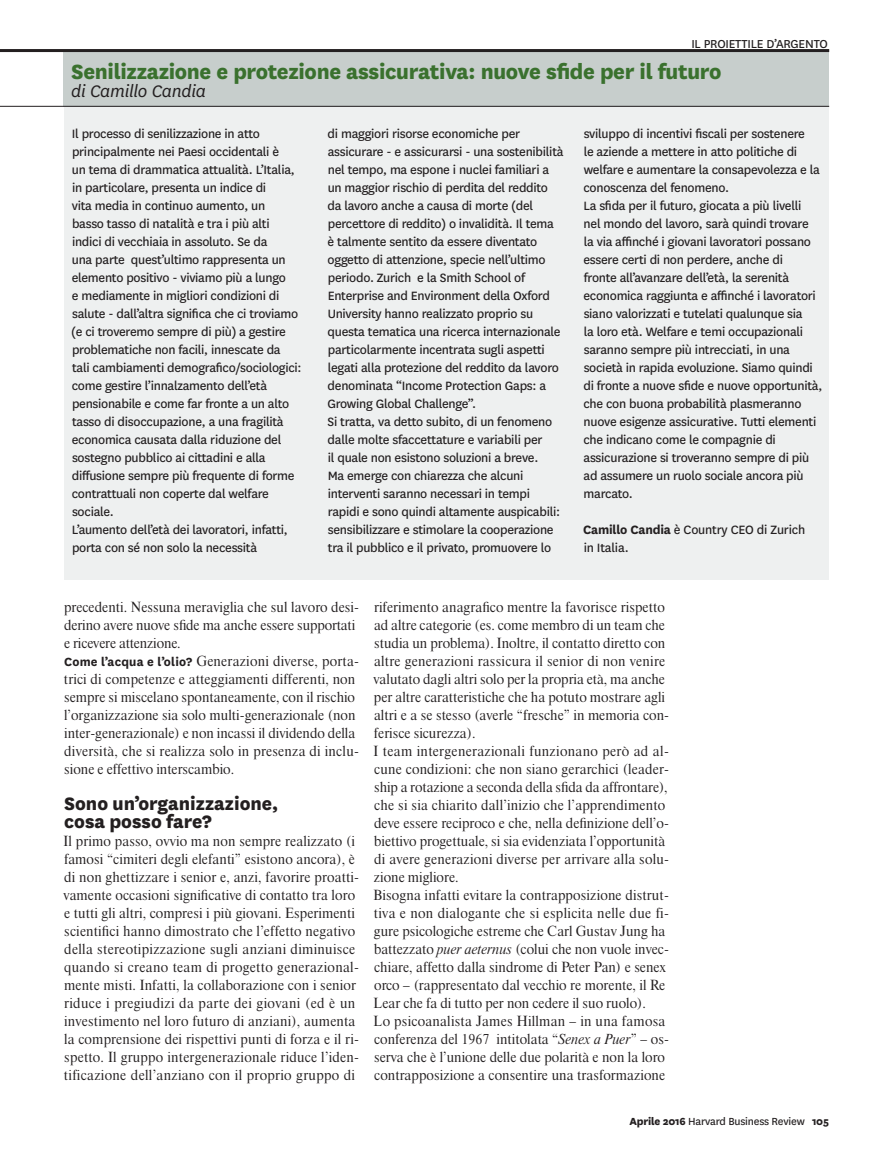
<style>
.page{position:relative;width:893px;height:1161px;background:#fff}
.page>*{position:absolute;margin:0;border:0;box-sizing:border-box;transform-origin:0 0}
.SideBar_Hed_NEB{font:800 24px "National";letter-spacing:-.015em;color:#3a712e}
.BodyFJ_No_Indent_GTE{font:800 21px "National";color:#231f20}
.SansBody_Ragged_No_I{font:italic 19.5px "National";letter-spacing:-.015em;color:#231f20}
.SansBody_Ragged_No_I-2{font:14.1px/18px "National";letter-spacing:-.02em;color:#231f20}
.BodyFJ_No_Indent_GTE-2{font:13.8px/18px "Dutch 801 BT Roman Headline";letter-spacing:.005em;color:#231f20}
.t1{font:13.5px "National";letter-spacing:-.015em;color:#231f20}
.t2{font:12px "National";letter-spacing:-.015em;color:#231f20}
.s1{font-weight:700}
.s2{font-family:"National";font-weight:700}
.s3{font-family:"Dutch 801 BT Italic Headline"}
.s4{font-weight:800}
</style>
<div class="page">
<div style="left:64px;top:107px;width:764px;height:473px;background:#eef0f0"></div>
<div style="left:63px;top:52px;width:765px;height:54px;background:#c7cecc"></div>
<hr style="left:0;top:49px;width:829px;height:3px;background:#231f20">
<hr style="left:0;top:106px;width:829px;height:1px;background:#231f20">
<p class="t1" style="left:691px;top:35px;width:138px">IL PROIETTILE D’ARGENTO</p>
<p class="SideBar_Hed_NEB" style="left:71px;top:54px;width:652px">Senilizzazione e protezione assicurativa: nuove sfide per il futuro</p>
<p class="SansBody_Ragged_No_I" style="left:71px;top:79px;width:136px">di Camillo Candia</p>
<p class="SansBody_Ragged_No_I-2" style="left:71px;top:124px;width:232px">Il processo di senilizzazione in atto principalmente nei Paesi occidentali è<br>un tema di drammatica attualità. L’Italia, in particolare, presenta un indice di<br>vita media in continuo aumento, un<br>basso tasso di natalità e tra i più alti indici di vecchiaia in assoluto. Se da<br>una parte quest’ultimo rappresenta un elemento positivo - viviamo più a lungo<br>e mediamente in migliori condizioni di salute - dall’altra significa che ci troviamo (e ci troveremo sempre di più) a gestire problematiche non facili, innescate da<br>tali cambiamenti demografico/sociologici: come gestire l’innalzamento dell’età pensionabile e come far fronte a un alto tasso di disoccupazione, a una fragilità economica causata dalla riduzione del sostegno pubblico ai cittadini e alla diffusione sempre più frequente di forme contrattuali non coperte dal welfare sociale.</p>
<p class="SansBody_Ragged_No_I-2" style="left:72px;top:520px;width:218px">L’aumento dell’età dei lavoratori, infatti, porta con sé non solo la necessità</p>
<p class="SansBody_Ragged_No_I-2" style="left:583px;top:124px;width:238px">sviluppo di incentivi fiscali per sostenere<br>le aziende a mettere in atto politiche di welfare e aumentare la consapevolezza e la conoscenza del fenomeno.</p>
<p class="SansBody_Ragged_No_I-2" style="left:583px;top:196px;width:240px">La sfida per il futuro, giocata a più livelli<br>nel mondo del lavoro, sarà quindi trovare<br>la via affinché i giovani lavoratori possano essere certi di non perdere, anche di<br>fronte all’avanzare dell’età, la serenità economica raggiunta e affinché i lavoratori siano valorizzati e tutelati qualunque sia<br>la loro età. Welfare e temi occupazionali saranno sempre più intrecciati, in una società in rapida evoluzione. Siamo quindi di fronte a nuove sfide e nuove opportunità, che con buona probabilità plasmeranno nuove esigenze assicurative. Tutti elementi che indicano come le compagnie di assicurazione si troveranno sempre di più ad assumere un ruolo sociale ancora più marcato.</p>
<p class="SansBody_Ragged_No_I-2" style="left:583px;top:520px;width:224px"><span class="s1">Camillo Candia</span> è Country CEO di Zurich in Italia.</p>
<p class="SansBody_Ragged_No_I-2" style="left:327px;top:124px;width:238px">di maggiori risorse economiche per assicurare - e assicurarsi - una sostenibilità nel tempo, ma espone i nuclei familiari a un maggior rischio di perdita del reddito da lavoro anche a causa di morte (del percettore di reddito) o invalidità. Il tema è talmente sentito da essere diventato oggetto di attenzione, specie nell’ultimo periodo. Zurich e la Smith School of Enterprise and Environment della Oxford University hanno realizzato proprio su questa tematica una ricerca internazionale particolarmente incentrata sugli aspetti legati alla protezione del reddito da lavoro denominata “Income Protection Gaps: a Growing Global Challenge”.</p>
<p class="SansBody_Ragged_No_I-2" style="left:328px;top:412px;width:234px">Si tratta, va detto subito, di un fenomeno dalle molte sfaccettature e variabili per<br>il quale non esistono soluzioni a breve.<br>Ma emerge con chiarezza che alcuni interventi saranno necessari in tempi rapidi e sono quindi altamente auspicabili: sensibilizzare e stimolare la cooperazione tra il pubblico e il privato, promuovere lo</p>
<p class="BodyFJ_No_Indent_GTE-2" style="left:64px;top:598px;width:296px">precedenti. Nessuna meraviglia che sul lavoro desi&shy;derino avere nuove sfide ma anche essere supportati e ricevere attenzione.</p>
<p class="BodyFJ_No_Indent_GTE-2" style="left:64px;top:652px;width:296px"><span class="s2">Come l’acqua e l’olio?</span> Generazioni diverse, porta&shy;trici di competenze e atteggiamenti differenti, non sempre si miscelano spontaneamente, con il rischio l’organizzazione sia solo multi-generazionale (non inter-generazionale) e non incassi il dividendo della diversità, che si realizza solo in presenza di inclu&shy;sione e effettivo interscambio.</p>
<p class="BodyFJ_No_Indent_GTE" style="left:64px;top:788px;width:216px">Sono un’organizzazione,</p>
<p class="BodyFJ_No_Indent_GTE" style="left:64px;top:806px;width:149px">cosa posso fare?</p>
<p class="BodyFJ_No_Indent_GTE-2" style="left:64px;top:832px;width:297px">Il primo passo, ovvio ma non sempre realizzato (i famosi “cimiteri degli elefanti” esistono ancora), è di non ghettizzare i senior e, anzi, favorire proatti&shy;vamente occasioni significative di contatto tra loro e tutti gli altri, compresi i più giovani. Esperimenti scientifici hanno dimostrato che l’effetto negativo della stereotipizzazione sugli anziani diminuisce quando si creano team di progetto generazional&shy;mente misti. Infatti, la collaborazione con i senior riduce i pregiudizi da parte dei giovani (ed è un investimento nel loro futuro di anziani), aumenta la comprensione dei rispettivi punti di forza e il ri&shy;spetto. Il gruppo intergenerazionale riduce l’iden&shy;tificazione dell’anziano con il proprio gruppo di</p>
<p class="BodyFJ_No_Indent_GTE-2" style="left:373px;top:598px;width:297px">riferimento anagrafico mentre la favorisce rispetto ad altre categorie (es. come membro di un team che studia un problema). Inoltre, il contatto diretto con altre generazioni rassicura il senior di non venire valutato dagli altri solo per la propria età, ma anche per altre caratteristiche che ha potuto mostrare agli altri e a se stesso (averle “fresche” in memoria con&shy;ferisce sicurezza).</p>
<p class="BodyFJ_No_Indent_GTE-2" style="left:374px;top:742px;width:297px">I team intergenerazionali funzionano però ad al&shy;cune condizioni: che non siano gerarchici (leader&shy;ship a rotazione a seconda della sfida da affrontare), che si sia chiarito dall’inizio che l’apprendimento deve essere reciproco e che, nella definizione dell’o&shy;biettivo progettuale, si sia evidenziata l’opportunità di avere generazioni diverse per arrivare alla solu&shy;zione migliore.</p>
<p class="BodyFJ_No_Indent_GTE-2" style="left:374px;top:886px;width:297px">Bisogna infatti evitare la contrapposizione distrut&shy;tiva e non dialogante che si esplicita nelle due fi&shy;gure psicologiche estreme che Carl Gustav Jung ha battezzato <span class="s3">puer aeternus</span> (colui che non vuole invec&shy;chiare, affetto dalla sindrome di Peter Pan) e senex orco – (rappresentato dal vecchio re morente, il Re Lear che fa di tutto per non cedere il suo ruolo).</p>
<p class="BodyFJ_No_Indent_GTE-2" style="left:374px;top:1012px;width:297px">Lo psicoanalista James Hillman – in una famosa conferenza del 1967 intitolata “<span class="s3">Senex a Puer</span>” – os&shy;serva che è l’unione delle due polarità e non la loro contrapposizione a consentire una trasformazione</p>
<p class="t2" style="left:629px;top:1113px;width:201px"><span class="s4">Aprile 2016</span> Harvard Business Review <span class="s4">105</span></p>
</div>
